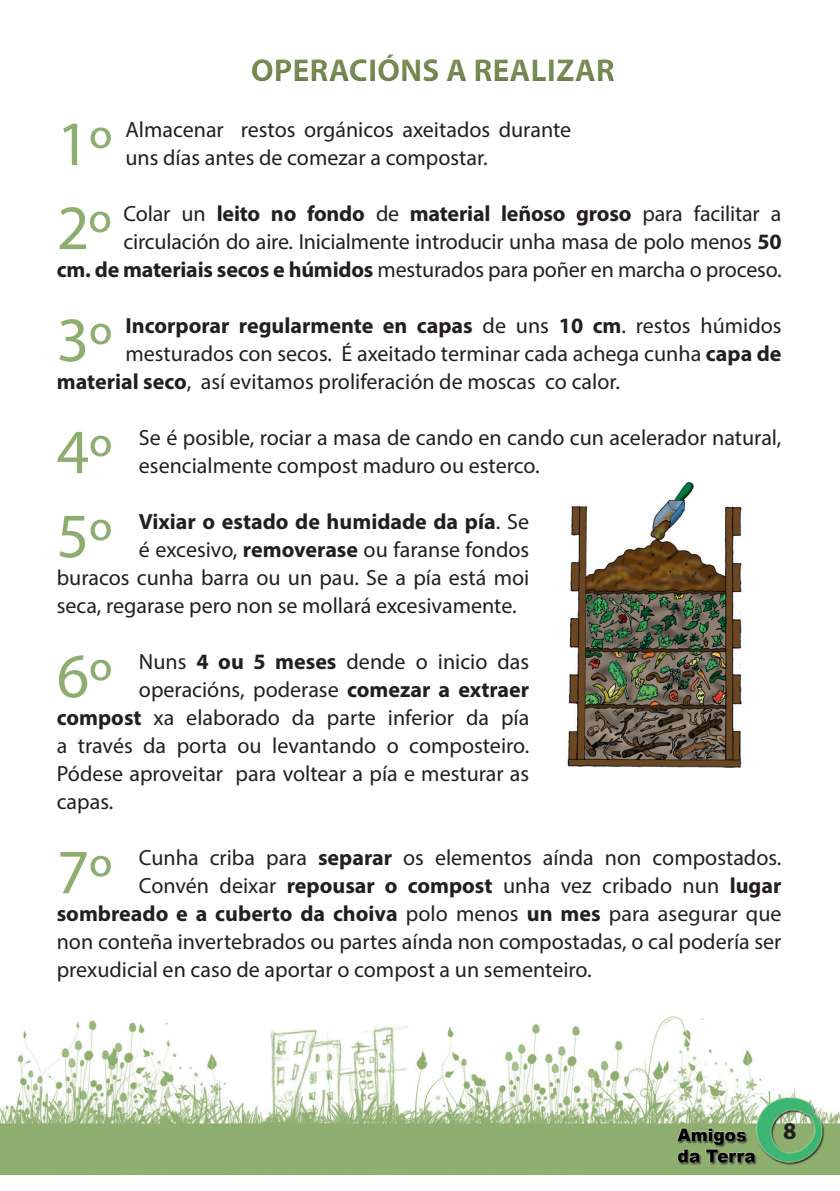
<style>
.page{position:relative;width:840px;height:1191px;background:#fff}
.page>*{position:absolute;margin:0;border:0;box-sizing:border-box;transform-origin:0 0}
.t1{font:63.6px "Myriad Pro";color:#8ead70}
.t2{font:700 32px "Myriad Pro";color:#768b52}
.t3{font:700 24px "Myriad Pro";color:#231f20}
.t4{font:22px/28px "Myriad Pro";color:#231f20}
.t5{font:700 22px "Myriad Pro";color:#231f20}
.s1{font-weight:700}
.s2{font-weight:400}
</style>
<div class="page">
<img style="left:0;top:1016px;width:839px;height:158px">
<img style="left:567px;top:481px;width:175px;height:287px">
<h2 class="t2" style="left:251px;top:49px;width:365px">OPERACIÓNS A REALIZAR</h2>
<h1 class="t1" style="left:57px;top:104px;width:57px">1º</h1>
<p class="t4" style="left:125px;top:115px;width:447px">Almacenar restos orgánicos axeitados durante uns días antes de comezar a compostar.</p>
<h1 class="t1" style="left:57px;top:188px;width:56px">2º</h1>
<p class="t4" style="left:57px;top:199px;width:726px;text-align:right">Colar un <span class="s1">leito no fondo</span> de <span class="s1">material leñoso groso</span> para facilitar a circulación do aire. Inicialmente introducir unha masa de polo menos <span class="s1">50<br>cm. de materiais secos e húmidos</span> mesturados para poñer en marcha o proceso.</p>
<h1 class="t1" style="left:57px;top:300px;width:57px">3º</h1>
<p class="t5" style="left:125px;top:311px;width:657px">Incorporar regularmente en capas <span class="s2">de uns</span> 10 cm<span class="s2">. restos húmidos</span></p>
<p class="t4" style="left:125px;top:339px;width:657px">mesturados con secos. É axeitado terminar cada achega cunha <span class="s1">capa de</span></p>
<p class="t4" style="left:57px;top:367px;width:564px"><span class="s1">material seco</span>, así evitamos proliferación de moscas co calor.</p>
<h1 class="t1" style="left:57px;top:412px;width:57px">4º</h1>
<p class="t4" style="left:139px;top:423px;width:643px">Se é posible, rociar a masa de cando en cando cun acelerador natural, esencialmente compost maduro ou esterco.</p>
<h1 class="t1" style="left:57px;top:496px;width:57px">5º</h1>
<p class="t5" style="left:139px;top:507px;width:391px">Vixiar o estado de humidade da pía<span class="s2">. Se</span></p>
<p class="t4" style="left:139px;top:535px;width:391px">é excesivo, <span class="s1">removerase</span> ou faranse fondos</p>
<p class="t4" style="left:57px;top:563px;width:474px">buracos cunha barra ou un pau. Se a pía está moi</p>
<p class="t4" style="left:57px;top:591px;width:461px">seca, regarase pero non se mollará excesivamente.</p>
<h1 class="t1" style="left:57px;top:636px;width:57px">6º</h1>
<p class="t4" style="left:139px;top:647px;width:391px">Nuns <span class="s1">4 ou 5 meses</span> dende o inicio das</p>
<p class="t4" style="left:139px;top:675px;width:391px">operacións, poderase <span class="s1">comezar a extraer</span></p>
<p class="t4" style="left:57px;top:703px;width:474px"><span class="s1">compost</span> xa elaborado da parte inferior da pía</p>
<p class="t4" style="left:57px;top:731px;width:474px">a través da porta ou levantando o composteiro.</p>
<p class="t4" style="left:57px;top:759px;width:474px">Pódese aproveitar para voltear a pía e mesturar as</p>
<p class="t4" style="left:57px;top:787px;width:58px">capas.</p>
<h1 class="t1" style="left:57px;top:832px;width:57px">7º</h1>
<p class="t4" style="left:139px;top:843px;width:643px">Cunha criba para <span class="s1">separar</span> os elementos aínda non compostados.</p>
<p class="t4" style="left:139px;top:871px;width:643px">Convén deixar <span class="s1">repousar o compost</span> unha vez cribado nun <span class="s1">lugar</span></p>
<p class="t5" style="left:57px;top:899px;width:725px">sombreado e a cuberto da choiva <span class="s2">polo menos</span> un mes <span class="s2">para asegurar que</span></p>
<p class="t4" style="left:57px;top:927px;width:725px">non conteña invertebrados ou partes aínda non compostadas, o cal podería ser</p>
<p class="t4" style="left:57px;top:955px;width:536px">prexudicial en caso de aportar o compost a un sementeiro.</p>
<p class="t3" style="left:782px;top:1115px;width:15px">8</p>
</div>
